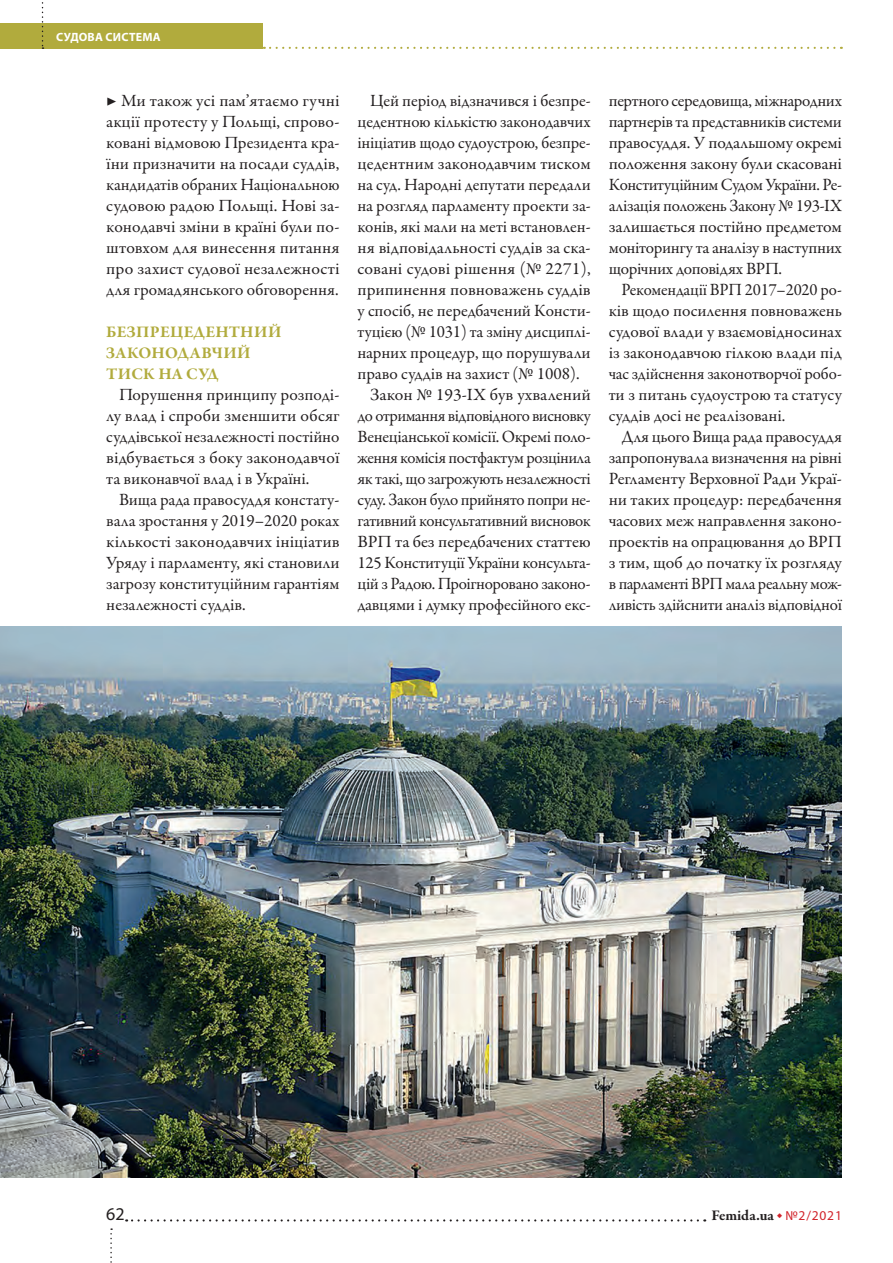
<style>
.page{position:relative;width:893px;height:1263px;background:#fff}
.page>*{position:absolute;margin:0;border:0;box-sizing:border-box;transform-origin:0 0}
.t1{font:18px "Myriad Pro";color:#231f20}
.Bodi_text{font:17.25px/21px "Garamond Premr Pro";letter-spacing:-.005em;color:#231f20;text-align:justify}
.podzagi_v_tekste_cve{font:700 16.5px/21px "Garamond Premr Pro";letter-spacing:.01em;color:#b1ab3d}
.t2{font:700 15px "Garamond Premr Pro";letter-spacing:-.005em;color:#231f20}
.t3{font:700 12px "Myriad Pro";letter-spacing:.02em;color:#fff}
.s1{font-family:"Minion Pro"}
.s2{font-family:"Myriad Pro";font-weight:400;font-size:13.5px;color:#d1232a}
</style>
<div class="page">
<svg style="left:110px;top:1228px;width:2px;height:35px"></svg>
<svg style="left:126px;top:1219px;width:572px;height:2px"></svg>
<div style="left:0;top:23px;width:263px;height:26px;background:#b1ab3d"></div>
<svg style="left:42px;top:2px;width:2px;height:47px"></svg>
<svg style="left:264px;top:47px;width:570px;height:2px"></svg>
<img style="left:0;top:626px;width:842px;height:552px">
<p class="t3" style="left:56px;top:29px;width:106px">СУДОВА СИСТЕМА</p>
<p class="Bodi_text" style="left:106px;top:91px;width:235px"><span class="s1">▶</span> Ми також усі пам’ятаємо гучні акції протесту у Польщі, спрово&shy;ковані відмовою Президента кра&shy;їни призначити на посади суддів, кандидатів обраних Національною судовою радою Польщі. Нові за&shy;конодавчі зміни в країні були по&shy;штовхом для винесення питання про захист судової незалежності для громадянського обговорення.</p>
<p class="podzagi_v_tekste_cve" style="left:106px;top:322px;width:177px">БЕЗПРЕЦЕДЕНТНИЙ<br>ЗАКОНОДАВЧИЙ<br>ТИСК НА СУД</p>
<p class="Bodi_text" style="left:106px;top:385px;width:235px;text-indent:13px">Порушення принципу розподі&shy;лу влад і спроби зменшити обсяг суддівської незалежності постійно відбувається з боку законодавчої та виконавчої влад і в Україні.</p>
<p class="Bodi_text" style="left:106px;top:490px;width:235px;text-indent:13px">Вища рада правосуддя констату&shy;вала зростання у 2019–2020 роках кількості законодавчих ініціатив Уряду і парламенту, які становили загрозу конституційним гарантіям незалежності суддів.</p>
<p class="Bodi_text" style="left:357px;top:91px;width:235px;text-indent:13px">Цей період відзначився і безпре&shy;цедентною кількістю законодавчих ініціатив щодо судоустрою, безпре&shy;цедентним законодавчим тиском на суд. Народні депутати передали на розгляд парламенту проекти за&shy;конів, які мали на меті встановлен&shy;ня відповідальності суддів за ска&shy;совані судові рішення (№ 2271), припинення повноважень суддів у спосіб, не передбачений Консти&shy;туцією (№ 1031) та зміну дисциплі&shy;нарних процедур, що порушували право суддів на захист (№ 1008).</p>
<p class="Bodi_text" style="left:357px;top:385px;width:235px;text-indent:13px">Закон № 193-IX був ухвалений до отримання відповідного висновку Венеціанської комісії. Окремі поло&shy;ження комісія постфактум розцінила як такі, що загрожують незалежності суду. Закон було прийнято попри не&shy;гативний консультативний висновок ВРП та без передбачених статтею 125 Конституції України консульта&shy;цій з Радою. Проігноровано законо&shy;давцями і думку професійного екс-</p>
<p class="Bodi_text" style="left:609px;top:91px;width:235px">пертного середовища, міжнародних партнерів та представників системи правосуддя. У подальшому окремі положення закону були скасовані Конституційним Судом України. Ре&shy;алізація положень Закону № 193-IX залишається постійно предметом моніторингу та аналізу в наступних щорічних доповідях ВРП.</p>
<p class="Bodi_text" style="left:609px;top:280px;width:235px;text-indent:13px">Рекомендації ВРП 2017–2020 ро&shy;ків щодо посилення повноважень судової влади у взаємовідносинах із законодавчою гілкою влади під час здійснення законотворчої робо&shy;ти з питань судоустрою та статусу суддів досі не реалізовані.</p>
<p class="Bodi_text" style="left:609px;top:427px;width:235px;text-indent:13px">Для цього Вища рада правосуддя запропонувала визначення на рівні Регламенту Верховної Ради Украї&shy;ни таких процедур: передбачення часових меж направлення законо&shy;проектів на опрацювання до ВРП з тим, щоб до початку їх розгляду в парламенті ВРП мала реальну мож&shy;ливість здійснити аналіз відповідної</p>
<p class="t1" style="left:106px;top:1203px;width:20px">62</p>
<p class="t2" style="left:712px;top:1206px;width:132px">Femida.ua <span class="s2">№2/2021</span></p>
</div>
